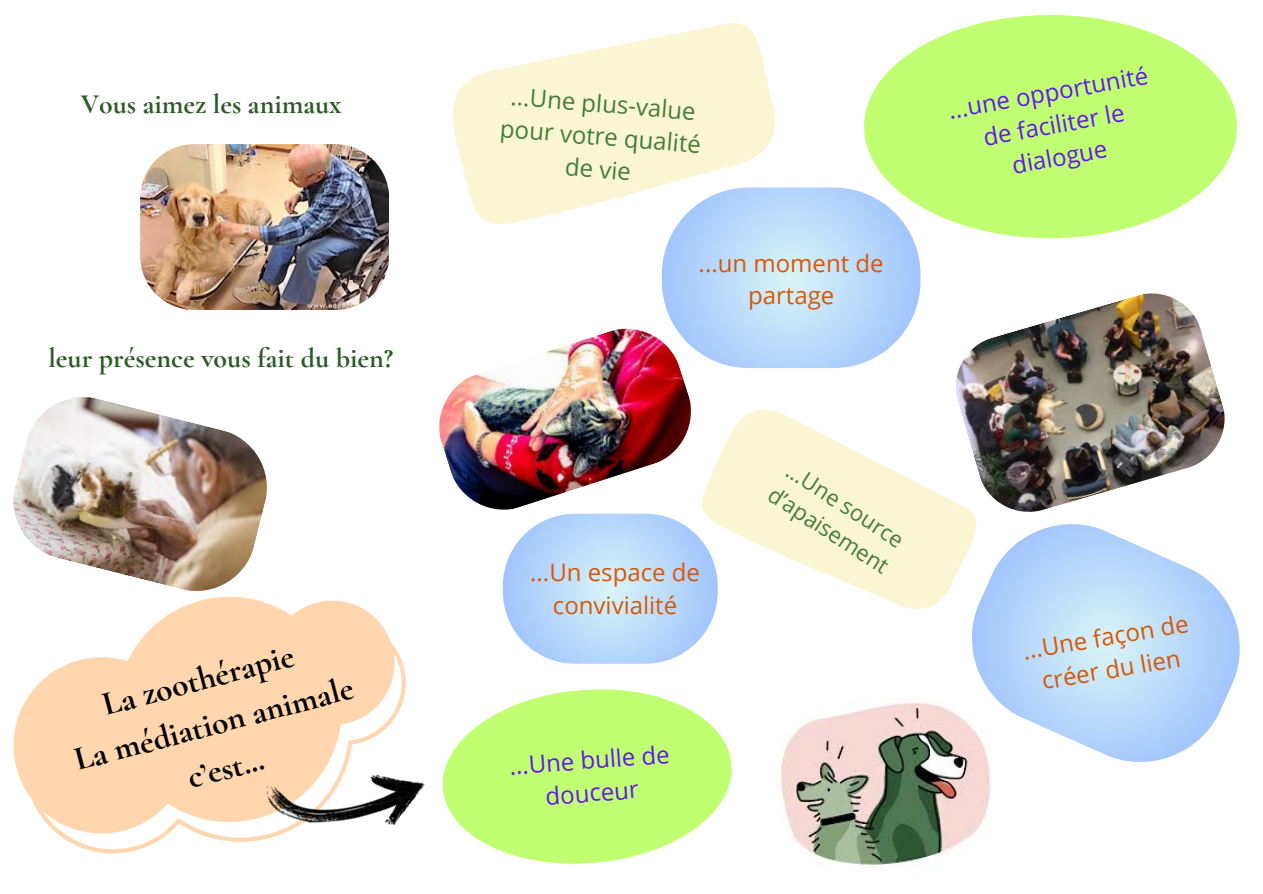
<style>
.page{position:relative;width:1263px;height:894px;background:#fff}
.page>*{position:absolute;margin:0;border:0;box-sizing:border-box;transform-origin:0 0}
.t1{font:700 33.6px/46.2px "Cormorant Garamond";color:#000;text-align:center}
.t2{font:700 27.9px "Cormorant Garamond";color:#2d5b27}
.t3{font:24px/32.7px "Open Sans";color:#d85707;text-align:center}
.t4{font:24px/32.7px "Open Sans";color:#6019ed;text-align:center}
.t5{font:24px/32.5px "Open Sans";color:#437d3c;text-align:center}
.t6{font:22.2px/30.2px "Open Sans";color:#437d3c}
</style>
<div class="page">
<img style="left:780px;top:702px;width:211px;height:163px">
<svg style="left:969px;top:524px;width:271px;height:240px"></svg>
<svg style="left:503px;top:516px;width:157px;height:147px;background:#c1ddfa"></svg>
<div style="left:864px;top:15px;width:373px;height:223px;background:#c1ff72;border-radius:50%"></div>
<svg style="left:662px;top:187px;width:258px;height:165px;background:#bddbfa"></svg>
<svg style="left:453px;top:23px;width:383px;height:224px;fill:#faf5d3"></svg>
<svg style="left:13px;top:597px;width:393px;height:257px;fill:#ffd6ae"></svg>
<img style="left:255px;top:714px;width:170px;height:140px">
<svg style="left:649px;top:352px;width:386px;height:310px"></svg>
<img style="left:13px;top:397px;width:254px;height:200px">
<img style="left:439px;top:322px;width:259px;height:194px">
<img style="left:140px;top:144px;width:249px;height:165px;border-radius:54px">
<svg style="left:442px;top:689px;width:290px;height:175px;fill:#c1ff72"></svg>
<img style="left:950px;top:293px;width:275px;height:224px">
<p class="t2" style="left:81px;top:87px;width:262px">Vous aimez les animaux</p>
<p class="t2" style="left:48px;top:341px;width:346px">leur présence vous fait du bien?</p>
<p class="t1" style="left:57px;top:693px;width:289px;rotate:-15deg">La zoothérapie<br>La médiation animale c’est...</p>
<p class="t5" style="left:505px;top:78px;width:203px;rotate:5deg">...Une plus-value pour votre qualité de vie</p>
<p class="t3" style="left:699px;top:246px;width:187px">...un moment de partage</p>
<h2 class="t4" style="left:946px;top:93px;width:204px;rotate:-10deg">...une opportunité de faciliter le dialogue</h2>
<p class="t3" style="left:530px;top:555px;width:171px">...Un espace de convivialité</p>
<h2 class="t4" style="left:508px;top:748px;width:162px;rotate:-4deg">...Une bulle de douceur</h2>
<p class="t6" style="left:795px;top:453px;width:140px;rotate:33deg">...Une source d’apaisement</p>
<p class="t3" style="left:1020px;top:634px;width:169px;rotate:-10deg">...Une façon de créer du lien</p>
</div>
